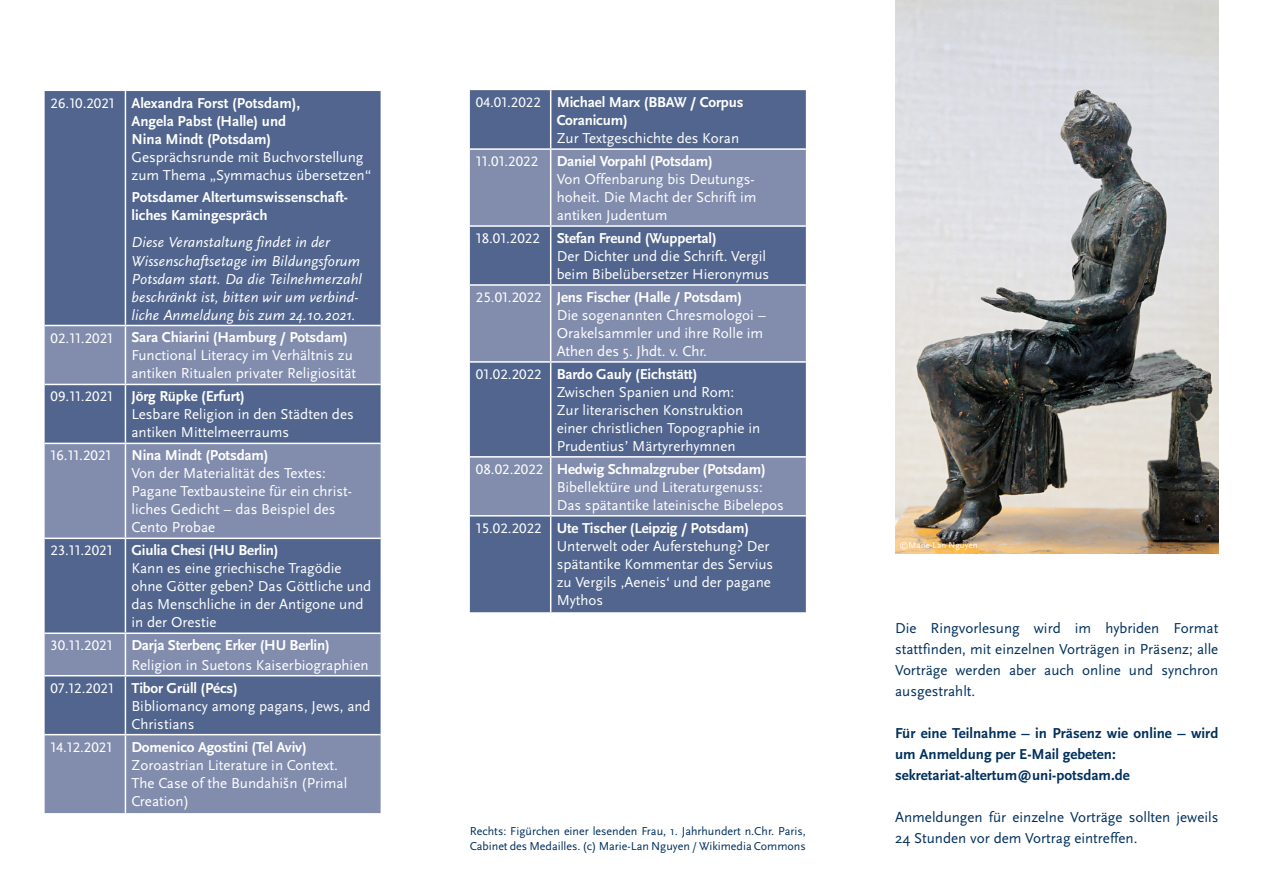
<style>
.page{position:relative;width:1263px;height:893px;background:#fff}
.page>*{position:absolute;margin:0;border:0;box-sizing:border-box;transform-origin:0 0}
.t1{font:15px/18px "Scala Sans";color:#fff}
.t2{font:700 15px/18px "Scala Sans";letter-spacing:-.01em;color:#fff}
.t3{font:15px/21px "Scala Sans";color:#00305d;text-align:justify}
.t4{font:italic 15px/18px "Scala Sans";letter-spacing:.01em;color:#fff}
.t5{font:700 15px/21px "Scala Sans";color:#00305d}
.t6{font:14.4px "Scala Sans Pro";color:#fff;scale:1.04 1}
.t7{font:12px/15px "Scala Sans";color:#00305d}
.t8{font:9px "Scala Sans Pro";color:#fff}
.s1{font-family:"Scala Sans Pro";font-weight:400;font-size:14.4px}
.s2{font-family:"Scala Sans Pro";font-size:14.4px}
.s3{font-weight:700}
.s4{font-family:"Calibri"}
</style>
<div class="page">
<img style="left:895px;top:0;width:323px;height:553px">
<div style="left:45px;top:91px;width:336px;height:234px;background:#51658e"></div>
<svg style="left:45px;top:326px;width:336px;height:487px;background:#6d7ca0"></svg>
<hr style="left:125px;top:91px;width:1px;height:234px;background:#fff">
<hr style="left:125px;top:326px;width:1px;height:58px;background:#fff">
<hr style="left:45px;top:384px;width:80px;height:1px;background:#fff">
<hr style="left:125px;top:384px;width:256px;height:1px;background:#fff">
<hr style="left:125px;top:385px;width:1px;height:58px;background:#fff">
<hr style="left:45px;top:443px;width:80px;height:1px;background:#fff">
<hr style="left:125px;top:443px;width:256px;height:1px;background:#fff">
<hr style="left:125px;top:444px;width:1px;height:94px;background:#fff">
<hr style="left:45px;top:538px;width:80px;height:1px;background:#fff">
<hr style="left:125px;top:538px;width:256px;height:1px;background:#fff">
<hr style="left:125px;top:539px;width:1px;height:93px;background:#fff">
<hr style="left:45px;top:632px;width:80px;height:2px;background:#fff">
<hr style="left:125px;top:632px;width:256px;height:2px;background:#fff">
<hr style="left:125px;top:634px;width:1px;height:41px;background:#fff">
<hr style="left:45px;top:675px;width:80px;height:1px;background:#fff">
<hr style="left:125px;top:675px;width:256px;height:1px;background:#fff">
<hr style="left:125px;top:676px;width:1px;height:58px;background:#fff">
<hr style="left:45px;top:734px;width:80px;height:1px;background:#fff">
<hr style="left:125px;top:734px;width:256px;height:1px;background:#fff">
<hr style="left:125px;top:735px;width:1px;height:78px;background:#fff">
<div style="left:470px;top:90px;width:336px;height:522px;background:#51658e"></div>
<svg style="left:470px;top:150px;width:336px;height:365px;background:#6d7ca0"></svg>
<hr style="left:550px;top:90px;width:1px;height:58px;background:#fff">
<hr style="left:470px;top:148px;width:81px;height:2px;background:#fff">
<hr style="left:551px;top:148px;width:255px;height:2px;background:#fff">
<hr style="left:550px;top:150px;width:1px;height:75px;background:#fff">
<hr style="left:470px;top:225px;width:81px;height:2px;background:#fff">
<hr style="left:551px;top:225px;width:255px;height:2px;background:#fff">
<hr style="left:550px;top:227px;width:1px;height:57px;background:#fff">
<hr style="left:470px;top:284px;width:81px;height:2px;background:#fff">
<hr style="left:551px;top:284px;width:255px;height:2px;background:#fff">
<hr style="left:550px;top:286px;width:1px;height:75px;background:#fff">
<hr style="left:470px;top:361px;width:81px;height:2px;background:#fff">
<hr style="left:551px;top:361px;width:255px;height:2px;background:#fff">
<hr style="left:550px;top:363px;width:1px;height:93px;background:#fff">
<hr style="left:470px;top:456px;width:81px;height:2px;background:#fff">
<hr style="left:551px;top:456px;width:255px;height:2px;background:#fff">
<hr style="left:550px;top:458px;width:1px;height:57px;background:#fff">
<hr style="left:470px;top:515px;width:81px;height:2px;background:#fff">
<hr style="left:551px;top:515px;width:255px;height:2px;background:#fff">
<hr style="left:550px;top:517px;width:1px;height:95px;background:#fff">
<p class="t2" style="left:131px;top:94px;width:170px;text-indent:-81px"><span class="s1">26.10.2021</span> Alexandra Forst (Potsdam),<br>Angela Pabst (Halle) und<br>Nina Mindt (Potsdam)</p>
<p class="t1" style="left:131px;top:148px;width:241px">Gesprächsrunde mit Buchvorstellung zum Thema „Symmachus übersetzen“</p>
<p class="t2" style="left:131px;top:189px;width:218px">Potsdamer Altertumswissenschaft&shy;liches Kamingespräch</p>
<p class="t4" style="left:131px;top:234px;width:232px">Diese Veranstaltung findet in der Wissenschaftsetage im Bildungsforum Potsdam statt. Da die Teilnehmerzahl beschränkt ist, bitten wir um verbind&shy;liche Anmeldung bis zum 24.10.2021.</p>
<p class="t1" style="left:131px;top:329px;width:226px;text-indent:-81px"><span class="s2">02.11.2021</span> <span class="s3">Sara Chiarini (Hamburg / Potsdam)<br></span>Functional Literacy im Verhältnis zu antiken Ritualen privater Religiosität</p>
<p class="t1" style="left:131px;top:388px;width:224px;text-indent:-81px"><span class="s2">09.11.2021</span> <span class="s3">Jörg Rüpke (Erfurt)<br></span>Lesbare Religion in den Städten des antiken Mittelmeerraums</p>
<p class="t6" style="left:51px;top:447px;width:60px">16.11.2021</p>
<p class="t2" style="left:131px;top:447px;width:138px">Nina Mindt (Potsdam)</p>
<p class="t1" style="left:131px;top:465px;width:222px">Von der Materialität des Textes:<br>Pagane Textbausteine für ein christ&shy;liches Gedicht – das Beispiel des<br>Cento Probae</p>
<p class="t6" style="left:51px;top:542px;width:61px">23.11.2021</p>
<p class="t2" style="left:131px;top:542px;width:149px">Giulia Chesi (HU Berlin)</p>
<p class="t1" style="left:131px;top:560px;width:241px">Kann es eine griechische Tragödie ohne Götter geben? Das Göttliche und das Menschliche in der Antigone und in der Orestie</p>
<p class="t6" style="left:51px;top:637px;width:61px">30.11.2021</p>
<p class="t2" style="left:131px;top:637px;width:200px">Darja Sterbenç Erker (HU Berlin)</p>
<p class="t1" style="left:51px;top:654px;width:319px;line-height:23px;text-indent:81px">Religion in Suetons Kaiserbiographien<br><span class="s2">07.12.2021</span> <span class="s3">Tibor Grüll (Pécs)</span></p>
<p class="t1" style="left:131px;top:697px;width:241px">Bibliomancy among pagans, Jews, and<br>Christians</p>
<p class="t6" style="left:51px;top:738px;width:61px">14.12.2021</p>
<p class="t2" style="left:131px;top:738px;width:177px">Domenico Agostini (Tel Aviv)</p>
<p class="t1" style="left:131px;top:756px;width:217px">Zoroastrian Literature in Context.<br>The Case of the Bundahi<span class="s4">š</span>n (Primal<br>Creation)</p>
<p class="t2" style="left:557px;top:94px;width:188px;text-indent:-81px"><span class="s1">04.01.2022</span> Michael Marx (BBAW / Corpus<br>Coranicum)</p>
<p class="t1" style="left:476px;top:127px;width:265px;line-height:23px;text-indent:81px">Zur Textgeschichte des Koran<br><span class="s2">11.01.2022</span> <span class="s3">Daniel Vorpahl (Potsdam)</span></p>
<p class="t1" style="left:557px;top:170px;width:201px">Von Offenbarung bis Deutungs&shy;hoheit. Die Macht der Schrift im antiken Judentum</p>
<p class="t1" style="left:557px;top:229px;width:214px;text-indent:-81px"><span class="s2">18.01.2022</span> <span class="s3">Stefan Freund (Wuppertal)<br></span>Der Dichter und die Schrift. Vergil beim Bibelübersetzer Hieronymus</p>
<p class="t1" style="left:557px;top:288px;width:211px;text-indent:-81px"><span class="s2">25.01.2022</span> <span class="s3">Jens Fischer (Halle / Potsdam)<br></span>Die sogenannten Chresmologoi –<br>Orakelsammler und ihre Rolle im<br>Athen des 5. Jhdt. v. Chr.</p>
<p class="t1" style="left:557px;top:365px;width:205px;text-indent:-81px"><span class="s2">01.02.2022</span> <span class="s3">Bardo Gauly (Eichstätt)<br></span>Zwischen Spanien und Rom:<br>Zur literarischen Konstruktion einer christlichen Topographie in<br>Prudentius’ Märtyrerhymnen</p>
<p class="t1" style="left:557px;top:460px;width:229px;text-indent:-81px"><span class="s2">08.02.2022</span> <span class="s3">Hedwig Schmalzgruber (Potsdam)<br></span>Bibellektüre und Literaturgenuss:<br>Das spätantike lateinische Bibelepos</p>
<p class="t1" style="left:557px;top:519px;width:218px;text-indent:-81px"><span class="s2">15.02.2022</span> <span class="s3">Ute Tischer (Leipzig / Potsdam)<br></span>Unterwelt oder Auferstehung? Der spätantike Kommentar des Servius zu Vergils ‚Aeneis‘ und der pagane<br>Mythos</p>
<p class="t7" style="left:470px;top:824px;width:337px">Rechts: Figürchen einer lesenden Frau, 1. Jahrhundert n.Chr. Paris,<br>Cabinet des Medailles. (c) Marie-Lan Nguyen / Wikimedia Commons</p>
<p class="t8" style="left:899px;top:540px;width:80px">©Marie-Lan Nguyen</p>
<p class="t3" style="left:895px;top:617px;width:325px">Die Ringvorlesung wird im hybriden Format stattfinden, mit einzelnen Vorträgen in Präsenz; alle Vorträge werden aber auch online und synchron ausgestrahlt.</p>
<p class="t5" style="left:895px;top:723px;width:325px">Für eine Teilnahme – in Präsenz wie online – wird um Anmeldung per E-Mail gebeten: sekretariat-altertum@uni-potsdam.de</p>
<p class="t3" style="left:895px;top:806px;width:325px">Anmeldungen für einzelne Vorträge sollten jeweils<br>24 Stunden vor dem Vortrag eintreffen.</p>
</div>
